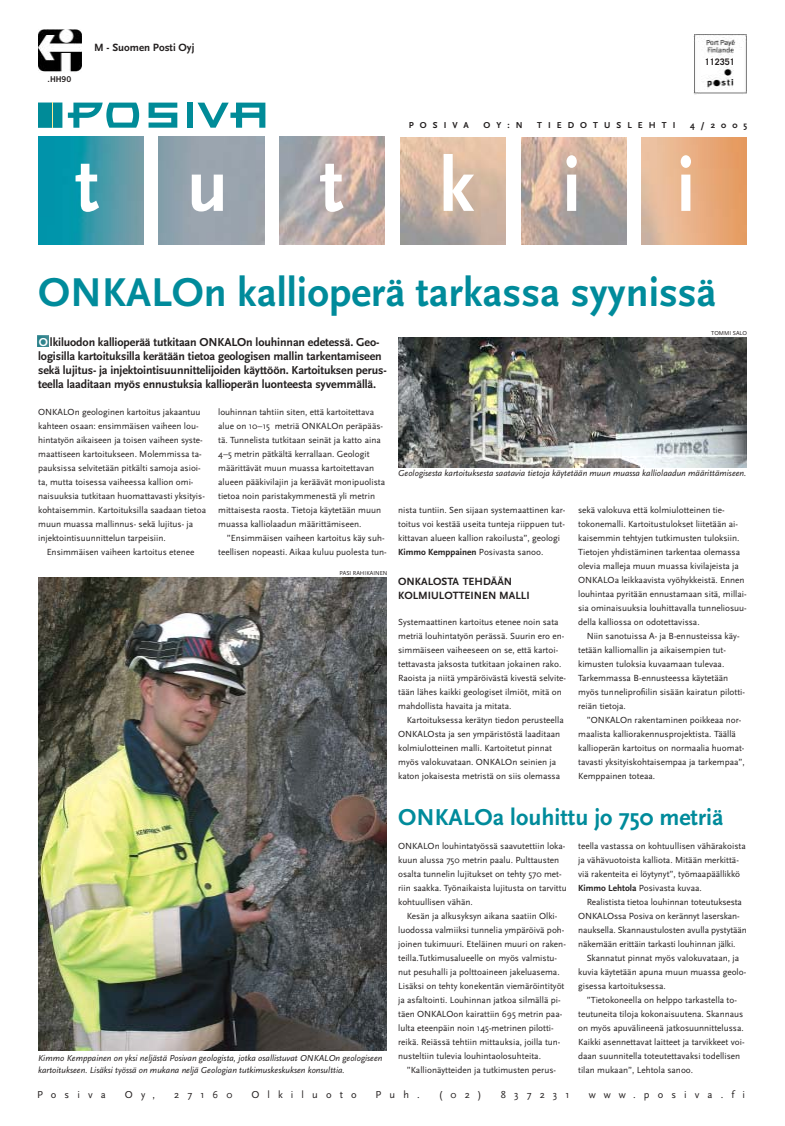
<style>
.page{position:relative;width:785px;height:1126px;background:#fff}
.page>*{position:absolute;margin:0;border:0;box-sizing:border-box;transform-origin:0 0}
.t1{font:700 42px "Scala Sans";color:#008b9b}
.t2{font:700 24px "Scala Sans";color:#008b9b}
.t3{font:700 12px/14px "Scala Sans";letter-spacing:-.01em;color:#231f1f}
.t4{font:700 11px/14px "Scala Sans";color:#231f1f}
.t5{font:10.5px "Scala Sans";letter-spacing:.77em;color:#231f1f}
.t6{font:9.2px/14px "Scala Sans";color:#231f1f}
.t7{font:italic 9px/12px "Scala Sans";color:#231f1f}
.t8{font:700 9px "Scala Sans";letter-spacing:.675em;color:#231f1f}
.t9{font:700 9px "Trade Gothic";color:#231f1f}
.t10{font:8px "Trade Gothic Bold Two";color:#231f1f}
.t11{font:6px "Scala Sans";color:#231f1f}
.s1{color:#fff}
.s2{font-weight:700}
</style>
<div class="page">
<svg style="left:38px;top:336px;width:11px;height:10px"></svg>
<img style="left:38px;top:137px;width:106px;height:107px">
<img style="left:280px;top:137px;width:105px;height:107px">
<img style="left:401px;top:137px;width:104px;height:107px">
<img style="left:642px;top:137px;width:105px;height:107px">
<img style="left:521px;top:137px;width:105px;height:107px">
<svg style="left:76px;top:164px;width:23px;height:48px"></svg>
<svg style="left:192px;top:175px;width:31px;height:37px"></svg>
<svg style="left:320px;top:164px;width:24px;height:48px"></svg>
<svg style="left:444px;top:154px;width:30px;height:57px"></svg>
<svg style="left:566px;top:155px;width:11px;height:56px"></svg>
<svg style="left:681px;top:155px;width:10px;height:56px"></svg>
<svg style="left:149px;top:103px;width:28px;height:25px"></svg>
<svg style="left:68px;top:103px;width:71px;height:25px"></svg>
<svg style="left:198px;top:103px;width:67px;height:25px"></svg>
<div style="left:187px;top:103px;width:6px;height:25px;background:#008b98"></div>
<div style="left:38px;top:103px;width:24px;height:25px;background:#008b98"></div>
<svg style="left:52px;top:103px;width:1px;height:25px"></svg>
<img style="left:39px;top:578px;width:348px;height:473px">
<img style="left:398px;top:338px;width:349px;height:129px">
<img style="left:693px;top:35px;width:53px;height:60px">
<img style="left:38px;top:29px;width:43px;height:43px">
<p class="t10" style="left:48px;top:76px;width:25px">.HH90</p>
<p class="t4" style="left:94px;top:42px;width:102px">M - Suomen Posti Oyj</p>
<p class="t9" style="left:705px;top:58px;width:32px">112351</p>
<p class="t8" style="left:409px;top:121px;width:61px">POSIVA</p>
<p class="t8" style="left:483px;top:121px;width:41px">OY:N</p>
<p class="t8" style="left:537px;top:121px;width:140px">TIEDOTUSLEHTI</p>
<p class="t8" style="left:690px;top:121px;width:59px">4/2005</p>
<h1 class="t1" style="left:38px;top:275px;width:680px">ONKALOn kallioperä tarkassa syynissä</h1>
<p class="t3" style="left:38px;top:336px;width:350px"><span class="s1">O</span> lkiluodon kallioperää tutkitaan ONKALOn louhinnan edetessä. Geo&shy;logisilla kartoituksilla kerätään tietoa geologisen mallin tarkentamiseen sekä lujitus- ja injektointisuunnittelijoiden käyttöön. Kartoituksen perus&shy;teella laaditaan myös ennustuksia kallioperän luonteesta syvemmällä.</p>
<p class="t6" style="left:38px;top:406px;width:169px">ONKALOn geologinen kartoitus jakaantuu kahteen osaan: ensimmäisen vaiheen lou&shy;hintatyön aikaiseen ja toisen vaiheen syste&shy;maattiseen kartoitukseen. Molemmissa ta&shy;pauksissa selvitetään pitkälti samoja asioi&shy;ta, mutta toisessa vaiheessa kallion omi&shy;naisuuksia tutkitaan huomattavasti yksityis&shy;kohtaisemmin. Kartoituksilla saadaan tietoa muun muassa mallinnus- sekä lujitus- ja injektointisuunnittelun tarpeisiin.</p>
<p class="t6" style="left:47px;top:546px;width:149px">Ensimmäisen vaiheen kartoitus etenee</p>
<p class="t11" style="left:711px;top:331px;width:37px">TOMMI SALO</p>
<p class="t6" style="left:218px;top:406px;width:168px">louhinnan tahtiin siten, että kartoitettava alue on 10–15 metriä ONKALOn peräpääs&shy;tä. Tunnelista tutkitaan seinät ja katto aina 4–5 metrin pätkältä kerrallaan. Geologit määrittävät muun muassa kartoitettavan alueen pääkivilajin ja keräävät monipuolista tietoa noin paristakymmenestä yli metrin mittaisesta raosta. Tietoja käytetään muun muassa kalliolaadun määrittämiseen.</p>
<p class="t6" style="left:218px;top:532px;width:170px;text-align:right">”Ensimmäisen vaiheen kartoitus käy suh&shy;teellisen nopeasti. Aikaa kuluu puolesta tun-</p>
<p class="t7" style="left:398px;top:468px;width:350px">Geologisesta kartoituksesta saatavia tietoja käytetään muun muassa kalliolaadun määrittämiseen.</p>
<p class="t6" style="left:578px;top:504px;width:170px">sekä valokuva että kolmiulotteinen tie&shy;tokonemalli. Kartoitustulokset liitetään ai&shy;kaisemmin tehtyjen tutkimusten tuloksiin.<br>Tietojen yhdistäminen tarkentaa olemassa olevia malleja muun muassa kivilajeista ja ONKALOa leikkaavista vyöhykkeistä. Ennen louhintaa pyritään ennustamaan sitä, millai&shy;sia ominaisuuksia louhittavalla tunneliosuu&shy;della kalliossa on odotettavissa.</p>
<p class="t6" style="left:578px;top:630px;width:168px;text-indent:9px">Niin sanotuissa A- ja B-ennusteissa käy&shy;tetään kalliomallin ja aikaisempien tut&shy;kimusten tuloksia kuvaamaan tulevaa.<br>Tarkemmassa B-ennusteessa käytetään myös tunneliprofiilin sisään kairatun pilotti&shy;reiän tietoja.</p>
<p class="t6" style="left:578px;top:714px;width:168px;text-indent:9px">”ONKALOn rakentaminen poikkeaa nor&shy;maalista kalliorakennusprojektista. Täällä kallioperän kartoitus on normaalia huomat&shy;tavasti yksityiskohtaisempaa ja tarkempaa”, Kemppainen toteaa.</p>
<p class="t6" style="left:398px;top:504px;width:169px">nista tuntiin. Sen sijaan systemaattinen kar&shy;toitus voi kestää useita tunteja riippuen tut&shy;kittavan alueen kallion rakoilusta”, geologi <span class="s2">Kimmo Kemppainen</span> Posivasta sanoo.</p>
<p class="t4" style="left:398px;top:575px;width:133px">ONKALOSTA TEHDÄÄN<br>KOLMIULOTTEINEN MALLI</p>
<p class="t6" style="left:398px;top:616px;width:169px">Systemaattinen kartoitus etenee noin sata metriä louhintatyön perässä. Suurin ero en&shy;simmäiseen vaiheeseen on se, että kartoi&shy;tettavasta jaksosta tutkitaan jokainen rako.<br>Raoista ja niitä ympäröivästä kivestä selvite&shy;tään lähes kaikki geologiset ilmiöt, mitä on mahdollista havaita ja mitata.</p>
<p class="t6" style="left:398px;top:714px;width:167px;text-indent:9px">Kartoituksessa kerätyn tiedon perusteella ONKALOsta ja sen ympäristöstä laaditaan kolmiulotteinen malli. Kartoitetut pinnat myös valokuvataan. ONKALOn seinien ja katon jokaisesta metristä on siis olemassa</p>
<p class="t11" style="left:339px;top:571px;width:50px">PASI RAHIKAINEN</p>
<p class="t7" style="left:38px;top:1053px;width:346px">Kimmo Kemppainen on yksi neljästä Posivan geologista, jotka osallistuvat ONKALOn geologiseen kartoitukseen. Lisäksi työssä on mukana neljä Geologian tutkimuskeskuksen konsulttia.</p>
<h2 class="t2" style="left:398px;top:808px;width:327px">ONKALOa louhittu jo 750 metriä</h2>
<p class="t6" style="left:398px;top:840px;width:170px">ONKALOn louhintatyössä saavutettiin loka&shy;kuun alussa 750 metrin paalu. Pulttausten osalta tunnelin lujitukset on tehty 570 met&shy;riin saakka. Työnaikaista lujitusta on tarvittu kohtuullisen vähän.</p>
<p class="t6" style="left:398px;top:910px;width:169px;text-indent:9px">Kesän ja alkusyksyn aikana saatiin Olki&shy;luodossa valmiiksi tunnelia ympäröivä poh&shy;joinen tukimuuri. Eteläinen muuri on raken&shy;teilla.Tutkimusalueelle on myös valmistu&shy;nut pesuhalli ja polttoaineen jakeluasema.<br>Lisäksi on tehty konekentän viemäröintityöt ja asfaltointi. Louhinnan jatkoa silmällä pi&shy;täen ONKALOon kairattiin 695 metrin paa&shy;lulta eteenpäin noin 145-metrinen pilotti&shy;reikä. Reiässä tehtiin mittauksia, joilla tun&shy;nusteltiin tulevia louhintaolosuhteita.</p>
<p class="t6" style="left:407px;top:1064px;width:151px">”Kallionäytteiden ja tutkimusten perus-</p>
<p class="t6" style="left:578px;top:840px;width:169px">teella vastassa on kohtuullisen vähärakoista ja vähävuotoista kalliota. Mitään merkittä&shy;viä rakenteita ei löytynyt”, työmaapäällikkö <span class="s2">Kimmo Lehtola</span> Posivasta kuvaa.</p>
<p class="t6" style="left:578px;top:896px;width:170px;text-indent:9px">Realistista tietoa louhinnan toteutuksesta ONKALOssa Posiva on kerännyt laserskan&shy;nauksella. Skannaustulosten avulla pystytään näkemään erittäin tarkasti louhinnan jälki.</p>
<p class="t6" style="left:578px;top:952px;width:170px;text-indent:9px">Skannatut pinnat myös valokuvataan, ja kuvia käytetään apuna muun muassa geolo&shy;gisessa kartoituksessa.</p>
<p class="t6" style="left:578px;top:994px;width:168px;text-indent:9px">”Tietokoneella on helppo tarkastella to&shy;teutuneita tiloja kokonaisuutena. Skannaus on myös apuvälineenä jatkosuunnittelussa.<br>Kaikki asennettavat laitteet ja tarvikkeet voi&shy;daan suunnitella toteutettavaksi todellisen tilan mukaan”, Lehtola sanoo.</p>
<p class="t5" style="left:37px;top:1090px;width:70px">Posiva</p>
<p class="t5" style="left:125px;top:1090px;width:32px">Oy,</p>
<p class="t5" style="left:174px;top:1090px;width:60px">27160</p>
<p class="t5" style="left:251px;top:1090px;width:107px">Olkiluoto</p>
<p class="t5" style="left:376px;top:1090px;width:46px">Puh.</p>
<p class="t5" style="left:439px;top:1090px;width:45px">(02)</p>
<p class="t5" style="left:501px;top:1090px;width:70px">837231</p>
<p class="t5" style="left:589px;top:1090px;width:158px">www.posiva.fi</p>
</div>
